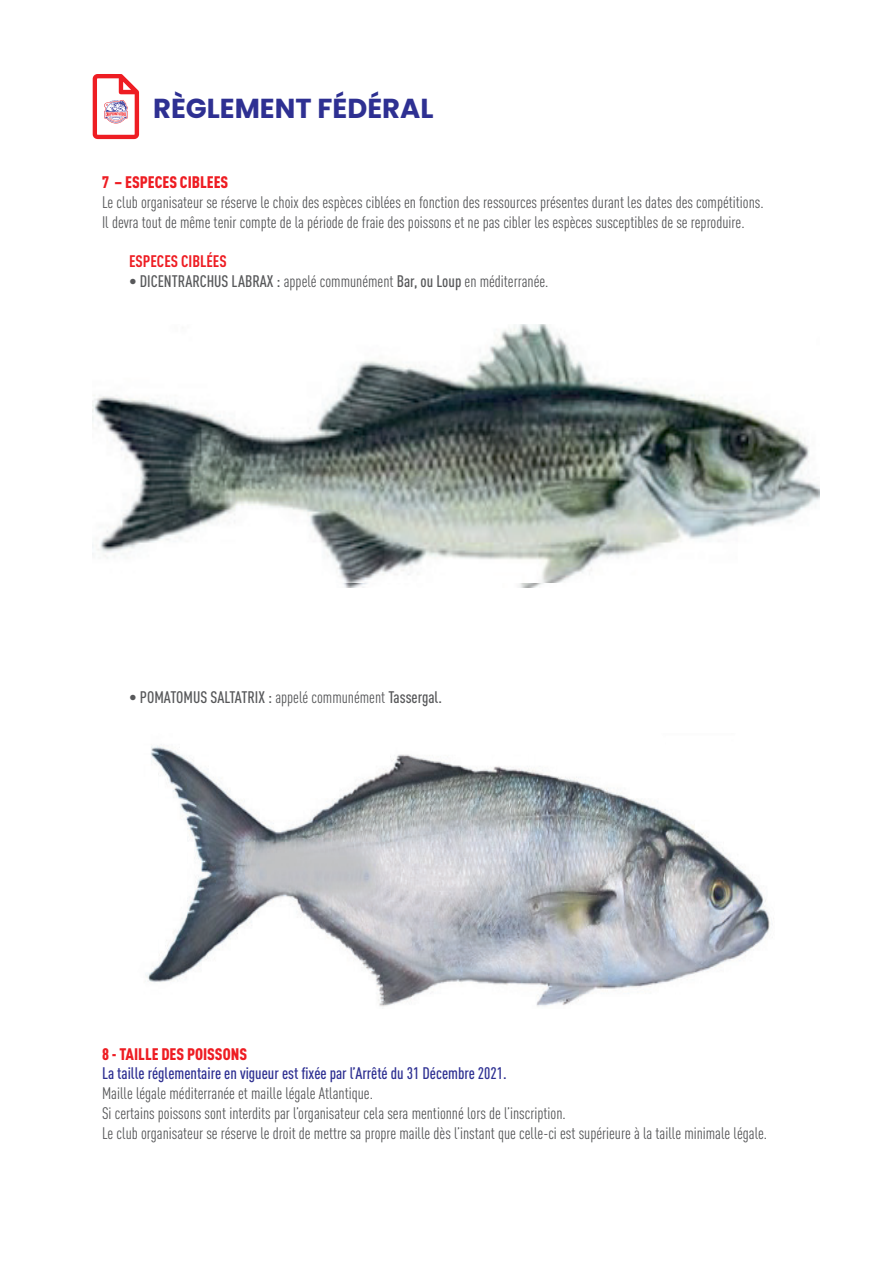
<style>
.page{position:relative;width:893px;height:1263px;background:#fff}
.page>*{position:absolute;margin:0;border:0;box-sizing:border-box;transform-origin:0 0}
.t1{font:700 27.45px "Poppins";color:#2e3092}
.t2{font:condensed 16.5px/19.8px "DIN Pro";color:#57585a}
.t3{font:500 condensed 16.5px "DIN Pro";color:#2e3092}
.t4{font:500 condensed 16.5px "DIN Pro";color:#57585a}
.t5{font:900 condensed 16.5px "DIN Pro";color:#ee1d23}
.t6{font:700 condensed 16.5px "DIN Pro";color:#ee1d23}
.s1{font-weight:500}
.s2{font-weight:400}
</style>
<div class="page">
<img style="left:92px;top:325px;width:728px;height:258px">
<img style="left:145px;top:744px;width:629px;height:263px">
<svg style="left:93px;top:74px;width:46px;height:65px"></svg>
<h1 class="t1" style="left:153px;top:92px;width:282px">RÈGLEMENT FÉDÉRAL</h1>
<p class="t5" style="left:102px;top:169px;width:128px">7 – ESPECES CIBLEES</p>
<p class="t2" style="left:102px;top:191px;width:663px">Le club organisateur se réserve le choix des espèces ciblées en fonction des ressources présentes durant les dates des compétitions.<br>Il devra tout de même tenir compte de la période de fraie des poissons et ne pas cibler les espèces susceptibles de se reproduire.</p>
<p class="t6" style="left:129px;top:249px;width:99px">ESPECES CIBLÉES</p>
<p class="t2" style="left:129px;top:270px;width:421px">• <span class="s1">DICENTRARCHUS LABRAX :</span> appelé communément <span class="s1">Bar, ou Loup</span> en méditerranée.</p>
<p class="t4" style="left:129px;top:685px;width:314px"><span class="s2">•</span> POMATOMUS SALTATRIX : <span class="s2">appelé communément</span> Tassergal.</p>
<p class="t5" style="left:102px;top:1041px;width:147px">8 - TAILLE DES POISSONS</p>
<p class="t3" style="left:102px;top:1061px;width:406px">La taille réglementaire en vigueur est fixée par l’Arrêté du 31 Décembre 2021.</p>
<p class="t2" style="left:102px;top:1082px;width:667px">Maille légale méditerranée et maille légale Atlantique.<br>Si certains poissons sont interdits par l’organisateur cela sera mentionné lors de l’inscription.<br>Le club organisateur se réserve le droit de mettre sa propre maille dès l’instant que celle-ci est supérieure à la taille minimale légale.</p>
</div>
